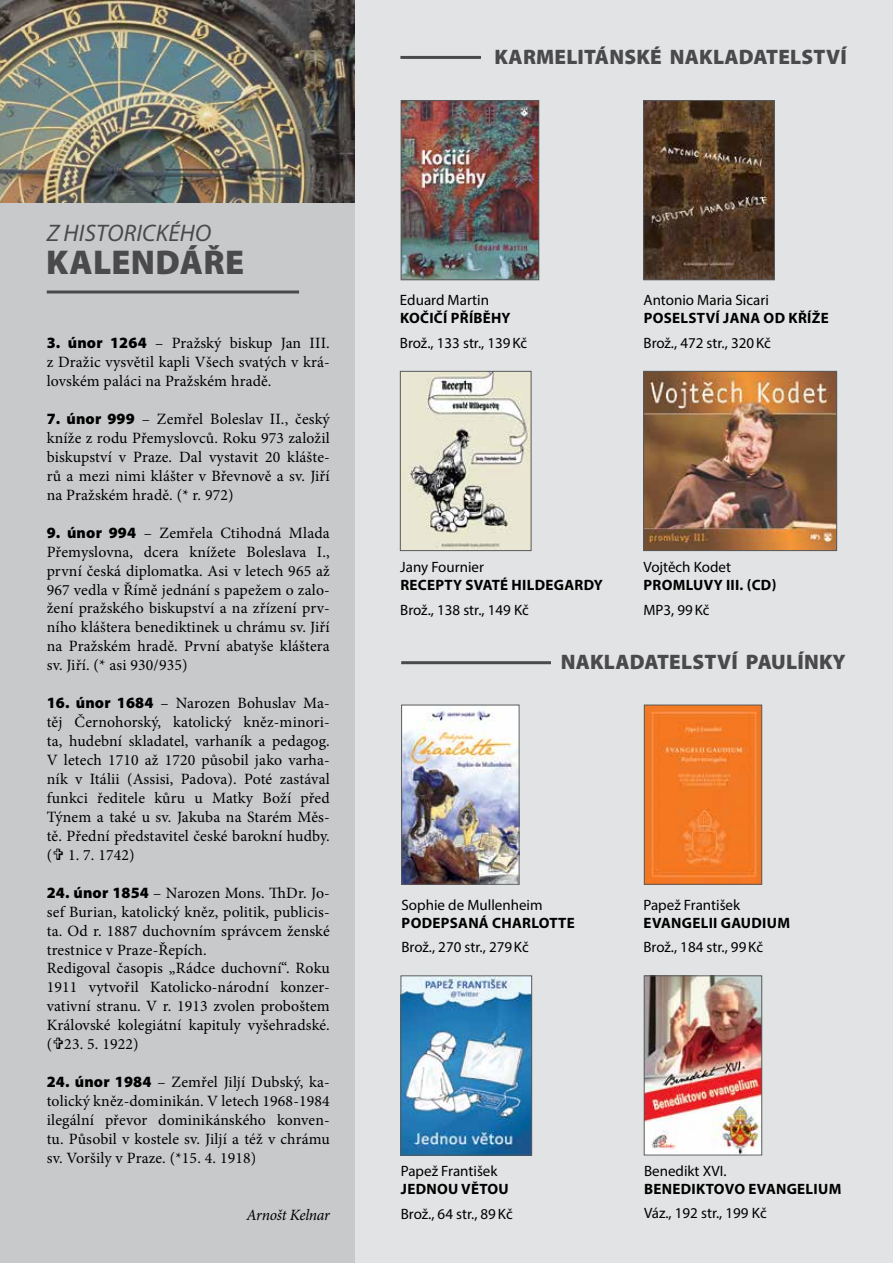
<style>
.page{position:relative;width:893px;height:1263px;background:#e2e3e4}
.page>*{position:absolute;margin:0;border:0;box-sizing:border-box;transform-origin:0 0}
.t1{font:900 34.5px "Myriad Pro";letter-spacing:.01em;color:#4a4a4d}
.t2{font:italic 24px "Myriad Pro";letter-spacing:.01em;color:#4a4a4d}
.t3{font:900 21px "Myriad Pro";letter-spacing:.01em;color:#4a4a4d}
.t4{font:15.75px/18.9px "Minion Pro";letter-spacing:.01em;color:#000;text-align:justify}
.t5{font:italic 15.75px "Minion Pro";letter-spacing:-.02em;color:#000}
.t6{font:15px "Myriad Pro";color:#000}
.t7{font:700 15px "Myriad Pro";letter-spacing:.02em;color:#000}
.s1{font-family:"Myriad Pro";font-weight:900}
</style>
<div class="page">
<div style="left:0;top:0;width:354px;height:1263px;background:#c8c9cb"></div>
<hr style="left:47px;top:290px;width:252px;height:3px;background:#4a4a4d">
<img style="left:0;top:0;width:355px;height:203px">
<hr style="left:401px;top:661px;width:412px;height:3px;background:#4a4a4d">
<div style="left:551px;top:653px;width:295px;height:17px;background:#e2e3e4"></div>
<hr style="left:400px;top:56px;width:416px;height:3px;background:#4a4a4d">
<div style="left:482px;top:49px;width:365px;height:19px;background:#e2e3e4"></div>
<img style="left:645px;top:373px;width:190px;height:176px">
<div style="left:643px;top:371px;width:194px;height:180px;border:1px solid #58595b"></div>
<img style="left:403px;top:102px;width:134px;height:176px">
<div style="left:401px;top:100px;width:138px;height:180px;border:1px solid #58595b"></div>
<img style="left:402px;top:373px;width:127px;height:176px">
<div style="left:400px;top:371px;width:131px;height:180px;border:1px solid #58595b"></div>
<img style="left:645px;top:102px;width:128px;height:176px">
<div style="left:643px;top:100px;width:132px;height:180px;border:1px solid #58595b"></div>
<img style="left:646px;top:978px;width:114px;height:175px">
<div style="left:644px;top:976px;width:118px;height:179px;border:1px solid #58595b"></div>
<img style="left:403px;top:707px;width:114px;height:175px">
<div style="left:401px;top:705px;width:118px;height:179px;border:1px solid #58595b"></div>
<img style="left:403px;top:978px;width:127px;height:175px">
<div style="left:401px;top:976px;width:131px;height:179px;border:1px solid #58595b"></div>
<img style="left:646px;top:707px;width:114px;height:175px">
<div style="left:644px;top:705px;width:118px;height:179px;border:1px solid #58595b"></div>
<h2 class="t2" style="left:47px;top:218px;width:166px">Z HISTORICKÉHO</h2>
<h1 class="t1" style="left:46px;top:239px;width:199px">KALENDÁŘE</h1>
<p class="t4" style="left:47px;top:334px;width:285px"><span class="s1">3. únor 1264</span> – Pražský biskup Jan III. z Dražic vysvětil kapli Všech svatých v krá&shy;lovském paláci na Pražském hradě.</p>
<p class="t4" style="left:47px;top:410px;width:285px"><span class="s1">7. únor 999</span> – Zemřel Boleslav II., český kníže z rodu Přemyslovců. Roku 973 založil biskupství v Praze. Dal vystavit 20 klášte&shy;rů a mezi nimi klášter v Břevnově a sv. Jiří na Pražském hradě. (* r. 972)</p>
<p class="t4" style="left:47px;top:523px;width:285px"><span class="s1">9. únor 994</span> – Zemřela Ctihodná Mlada Přemyslovna, dcera knížete Boleslava I., první česká diplomatka. Asi v letech 965 až 967 vedla v Římě jednání s papežem o zalo&shy;žení pražského biskupství a na zřízení prv&shy;ního kláštera benediktinek u chrámu sv. Jiří na Pražském hradě. První abatyše kláštera sv. Jiří. (* asi 930/935)</p>
<p class="t4" style="left:47px;top:694px;width:285px"><span class="s1">16. únor 1684</span> – Narozen Bohuslav Ma&shy;těj Černohorský, katolický kněz-minori&shy;ta, hudební skladatel, varhaník a pedagog.<br>V letech 1710 až 1720 působil jako varha&shy;ník v Itálii (Assisi, Padova). Poté zastával funkci ředitele kůru u Matky Boží před Týnem a také u sv. Jakuba na Starém Měs&shy;tě. Přední představitel české barokní hudby. ( 1. 7. 1742)</p>
<p class="t4" style="left:47px;top:883px;width:285px;text-align:left"><span class="s1">24. únor 1854</span> – Narozen Mons. ThDr. Jo&shy;sef Burian, katolický kněz, politik, publicis&shy;ta. Od r. 1887 duchovním správcem ženské trestnice v Praze-Řepích.<br>Redigoval časopis „Rádce duchovní“. Roku 1911 vytvořil Katolicko-národní konzer&shy;vativní stranu. V r. 1913 zvolen proboštem Královské kolegiátní kapituly vyšehradské. ( 23. 5. 1922)</p>
<p class="t4" style="left:47px;top:1073px;width:285px"><span class="s1">24. únor 1984</span> – Zemřel Jiljí Dubský, ka&shy;tolický kněz-dominikán. V letech 1968-1984 ilegální převor dominikánského konven&shy;tu. Působil v kostele sv. Jiljí a též v chrámu sv. Voršily v Praze. (*15. 4. 1918)</p>
<p class="t5" style="left:246px;top:1204px;width:85px">Arnošt Kelnar</p>
<h3 class="t3" style="left:495px;top:43px;width:354px">KARMELITÁNSKÉ NAKLADATELSTVÍ</h3>
<p class="t6" style="left:400px;top:291px;width:91px">Eduard Martin</p>
<p class="t7" style="left:400px;top:308px;width:112px">KOČIČÍ PŘÍBĚHY</p>
<p class="t6" style="left:400px;top:334px;width:129px">Brož., 133 str., 139Kč</p>
<p class="t6" style="left:643px;top:291px;width:127px">Antonio Maria Sicari</p>
<p class="t7" style="left:644px;top:308px;width:187px">POSELSTVÍ JANA OD KŘÍŽE</p>
<p class="t6" style="left:643px;top:334px;width:129px">Brož., 472 str., 320Kč</p>
<p class="t6" style="left:400px;top:558px;width:85px">Jany Fournier</p>
<p class="t7" style="left:400px;top:575px;width:204px">RECEPTY SVATÉ HILDEGARDY</p>
<p class="t6" style="left:400px;top:600px;width:130px">Brož., 138 str., 149 Kč</p>
<p class="t6" style="left:643px;top:558px;width:89px">Vojtěch Kodet</p>
<p class="t7" style="left:644px;top:575px;width:134px">PROMLUVY III. (CD)</p>
<p class="t6" style="left:643px;top:600px;width:68px">MP3, 99Kč</p>
<h3 class="t3" style="left:561px;top:648px;width:286px">NAKLADATELSTVÍ PAULÍNKY</h3>
<p class="t6" style="left:401px;top:895px;width:143px">Sophie de Mullenheim</p>
<p class="t7" style="left:402px;top:913px;width:175px">PODEPSANÁ CHARLOTTE</p>
<p class="t6" style="left:401px;top:938px;width:129px">Brož., 270 str., 279Kč</p>
<p class="t6" style="left:643px;top:895px;width:98px">Papež František</p>
<p class="t7" style="left:644px;top:913px;width:148px">EVANGELII GAUDIUM</p>
<p class="t6" style="left:643px;top:938px;width:121px">Brož., 184 str., 99Kč</p>
<p class="t6" style="left:401px;top:1162px;width:98px">Papež František</p>
<p class="t7" style="left:401px;top:1179px;width:109px">JEDNOU VĚTOU</p>
<p class="t6" style="left:401px;top:1205px;width:113px">Brož., 64 str., 89Kč</p>
<p class="t6" style="left:644px;top:1162px;width:84px">Benedikt XVI.</p>
<p class="t7" style="left:644px;top:1179px;width:199px">BENEDIKTOVO EVANGELIUM</p>
<p class="t6" style="left:644px;top:1204px;width:124px">Váz., 192 str., 199 Kč</p>
</div>
